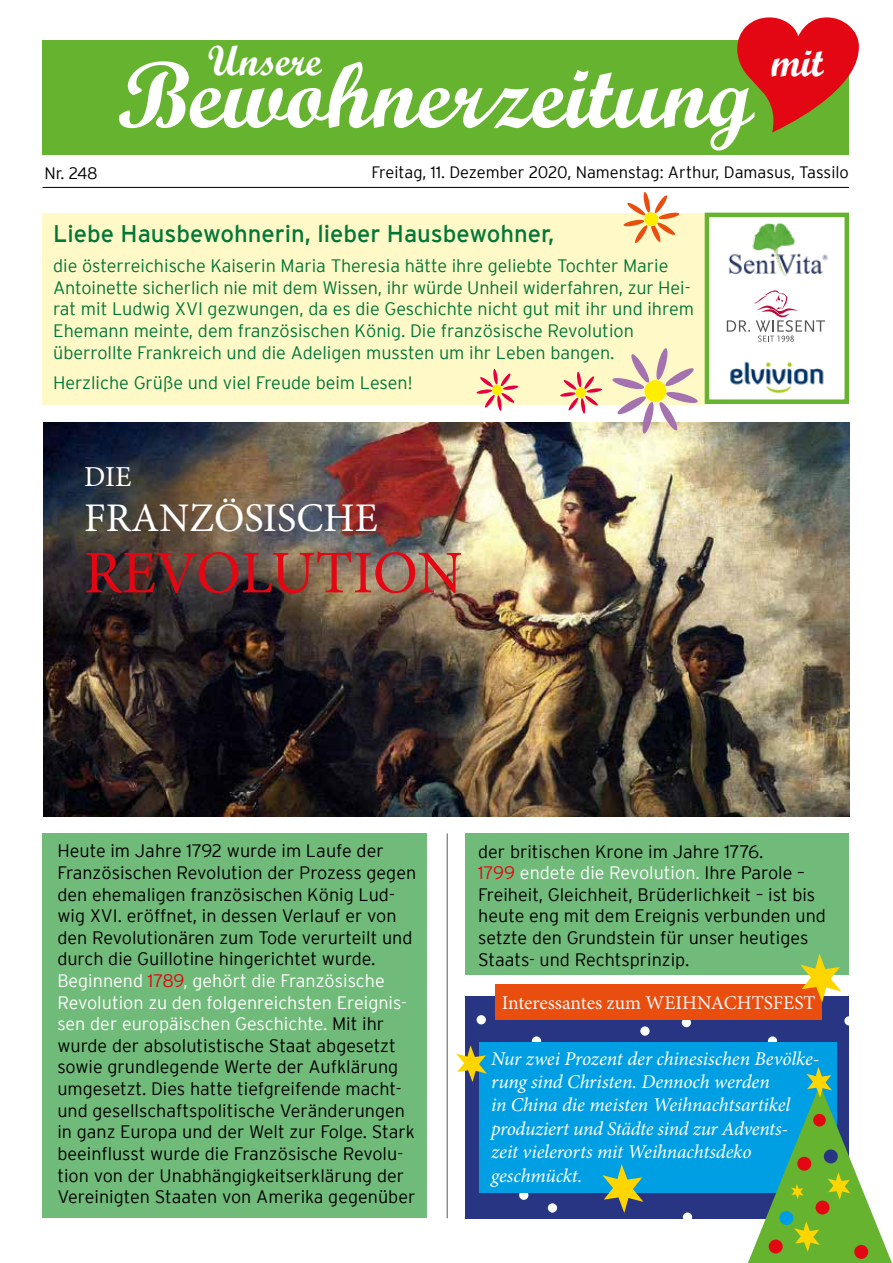
<style>
.page{position:relative;width:893px;height:1263px;background:#fff}
.page>*{position:absolute;margin:0;border:0;box-sizing:border-box;transform-origin:0 0}
.t1{font:93.9px "Script MT Bold";color:#fff}
.t2{font:60.6px "Minion Pro";letter-spacing:-.01em;color:#e30613}
.t3{font:42px "Script MT Bold";color:#fff}
.t4{font:40.65px "Minion Pro";color:#fff}
.t5{font:28.95px "Minion Pro";color:#fff}
.t6{font:24px "Interstate";color:#007738}
.t7{font:italic 19.5px/23.4px "Minion Pro";letter-spacing:-.01em;color:#fff}
.t8{font:19.5px "Minion Pro";color:#f6f6f6}
.t9{font:300 18px/21.6px "Interstate";color:#000}
.t10{font:300 18px/21.6px "Interstate";color:#007738}
.t11{font:300 16.5px "Interstate";color:#000}
.s1{color:#fff}
.s2{color:#e30613}
</style>
<div class="page">
<div style="left:466px;top:996px;width:383px;height:222px;background:#283583"></div>
<hr style="left:447px;top:833px;width:1px;height:385px;background:#575756">
<div style="left:466px;top:833px;width:383px;height:142px;background:#71bb7a"></div>
<div style="left:43px;top:213px;width:665px;height:192px;background:#fff9c7"></div>
<hr style="left:43px;top:187px;width:806px;height:1px;background:#000">
<div style="left:43px;top:40px;width:806px;height:115px;background:#65b32e"></div>
<div style="left:705px;top:213px;width:144px;height:191px;background:#fff;border:4px solid #65b32e"></div>
<img style="left:730px;top:361px;width:94px;height:33px">
<svg style="left:727px;top:290px;width:98px;height:52px"></svg>
<img style="left:728px;top:224px;width:100px;height:53px">
<img style="left:44px;top:422px;width:805px;height:394px">
<svg style="left:623px;top:192px;width:56px;height:51px"></svg>
<svg style="left:560px;top:372px;width:42px;height:42px"></svg>
<div style="left:575px;top:387px;width:11px;height:11px;background:#ffed00;border-radius:5px"></div>
<svg style="left:476px;top:369px;width:42px;height:42px"></svg>
<div style="left:492px;top:384px;width:11px;height:11px;background:#ffed00;border-radius:5px"></div>
<svg style="left:612px;top:348px;width:86px;height:86px"></svg>
<div style="left:43px;top:833px;width:384px;height:385px;background:#71bb7a"></div>
<div style="left:477px;top:1015px;width:9px;height:9px;background:#fff;border-radius:50%"></div>
<div style="left:844px;top:1016px;width:10px;height:9px;background:#fff;border-radius:50%"></div>
<div style="left:519px;top:1190px;width:9px;height:10px;background:#fff;border-radius:50%"></div>
<div style="left:548px;top:1203px;width:9px;height:9px;background:#fff;border-radius:50%"></div>
<div style="left:768px;top:1036px;width:9px;height:10px;background:#fff;border-radius:50%"></div>
<div style="left:532px;top:1036px;width:9px;height:10px;background:#fff;border-radius:50%"></div>
<div style="left:682px;top:1018px;width:9px;height:9px;background:#fff;border-radius:50%"></div>
<svg style="left:640px;top:1026px;width:10px;height:10px"></svg>
<div style="left:683px;top:1212px;width:9px;height:10px;background:#fff;border-radius:50%"></div>
<div style="left:495px;top:984px;width:326px;height:36px;background:#e94e0f"></div>
<div style="left:479px;top:1042px;width:358px;height:151px;background:#009fe3"></div>
<svg style="left:800px;top:954px;width:41px;height:48px"></svg>
<svg style="left:602px;top:1164px;width:41px;height:49px"></svg>
<svg style="left:456px;top:1045px;width:31px;height:37px"></svg>
<svg style="left:748px;top:1067px;width:144px;height:196px"></svg>
<h3 class="t3" style="left:208px;top:35px;width:115px">Unsere</h3>
<h3 class="t3" style="left:771px;top:36px;width:54px">mit</h3>
<h1 class="t1" style="left:118px;top:38px;width:637px">Bewohnerzeitung</h1>
<p class="t11" style="left:45px;top:164px;width:55px">Nr. 248</p>
<p class="t11" style="left:371px;top:163px;width:479px">Freitag, 11. Dezember 2020, Namenstag: Arthur, Damasus, Tassilo</p>
<h3 class="t6" style="left:53px;top:220px;width:503px">Liebe Hausbewohnerin, lieber Hausbewohner,</h3>
<p class="t10" style="left:53px;top:255px;width:642px">die österreichische Kaiserin Maria Theresia hätte ihre geliebte Tochter Marie Antoinette sicherlich nie mit dem Wissen, ihr würde Unheil widerfahren, zur Hei&shy;rat mit Ludwig XVI gezwungen, da es die Geschichte nicht gut mit ihr und ihrem Ehemann meinte, dem französischen König. Die französische Revolution überrollte Frankreich und die Adeligen mussten um ihr Leben bangen.</p>
<p class="t10" style="left:53px;top:371px;width:361px">Herzliche Grüße und viel Freude beim Lesen!</p>
<h3 class="t5" style="left:84px;top:458px;width:49px">DIE</h3>
<h3 class="t4" style="left:84px;top:491px;width:295px">FRANZÖSISCHE</h3>
<h2 class="t2" style="left:84px;top:532px;width:380px">REVOLUTION</h2>
<p class="t9" style="left:57px;top:840px;width:360px">Heute im Jahre 1792 wurde im Laufe der Französischen Revolution der Prozess gegen den ehemaligen französischen König Lud&shy;wig XVI. eröffnet, in dessen Verlauf er von den Revolutionären zum Tode verurteilt und durch die Guillotine hingerichtet wurde.<br><span class="s1">Beginnend</span> <span class="s2">1789</span><span class="s1">, gehört die Französische Revolution zu den folgenreichsten Ereignis&shy;sen der europäischen Geschichte.</span> Mit ihr wurde der absolutistische Staat abgesetzt sowie grundlegende Werte der Aufklärung umgesetzt. Dies hatte tiefgreifende macht&shy;und gesellschaftspolitische Veränderungen in ganz Europa und der Welt zur Folge. Stark beeinflusst wurde die Französische Revolu&shy;tion von der Unabhängigkeitserklärung der Vereinigten Staaten von Amerika gegenüber</p>
<p class="t9" style="left:478px;top:840px;width:349px">der britischen Krone im Jahre 1776.<br><span class="s2">1799</span> <span class="s1">endete die Revolution.</span> Ihre Parole – Freiheit, Gleichheit, Brüderlichkeit – ist bis heute eng mit dem Ereignis verbunden und setzte den Grundstein für unser heutiges Staats- und Rechtsprinzip.</p>
<p class="t8" style="left:502px;top:989px;width:315px">Interessantes zum WEIHNACHTSFEST</p>
<p class="t7" style="left:491px;top:1046px;width:330px">Nur zwei Prozent der chinesischen Bevölke&shy;rung sind Christen. Dennoch werden<br>in China die meisten Weihnachtsartikel produziert und Städte sind zur Advents&shy;zeit vielerorts mit Weihnachtsdeko geschmückt.</p>
</div>
